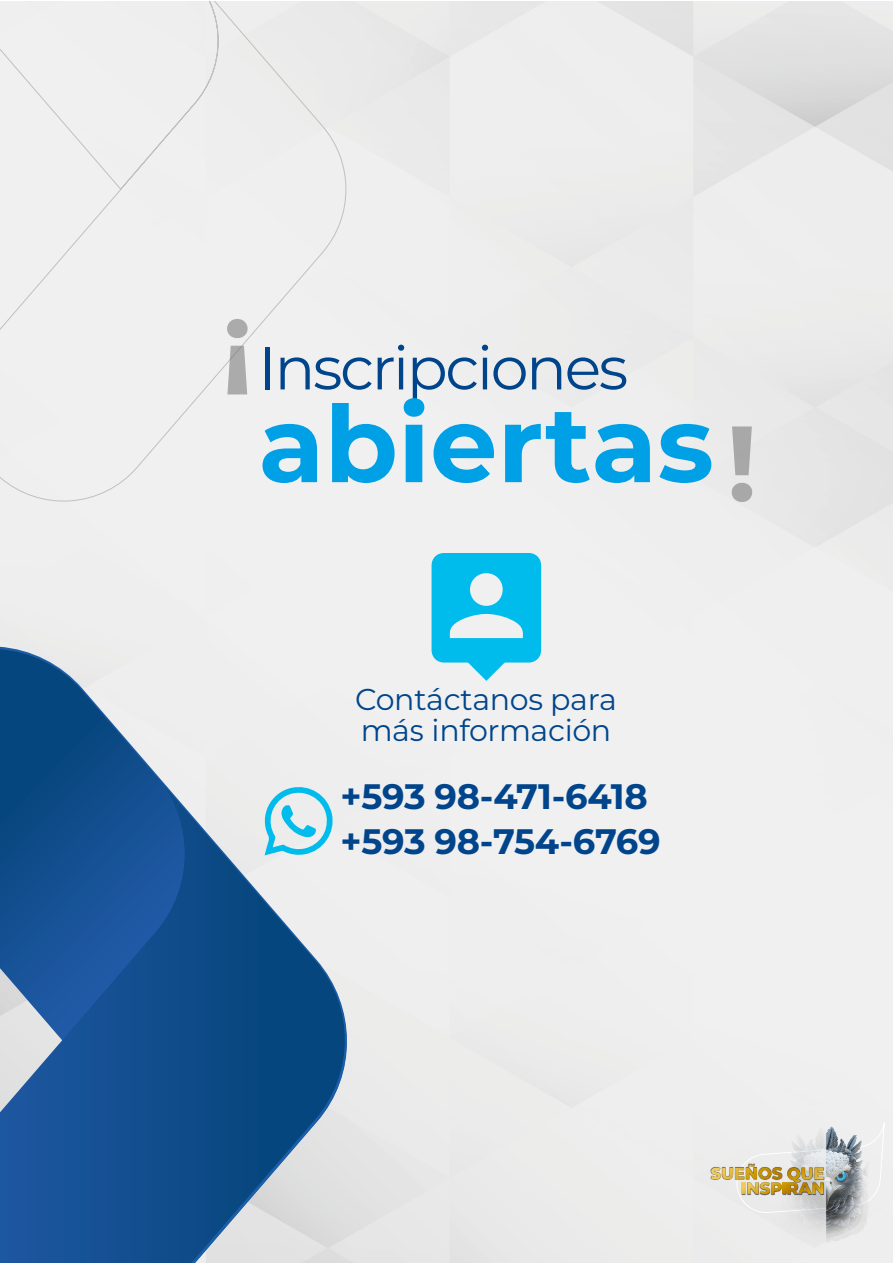
<style>
.page{position:relative;width:893px;height:1263px;background:#fff}
.page>*{position:absolute;margin:0;border:0;box-sizing:border-box;transform-origin:0 0}
.t1{font:700 106.65px "Montserrat";color:#00a0e7}
.t2{font:60.3px "Montserrat";letter-spacing:-.04em;color:#00458b}
.t3{font:700 35.4px/45.2px "Montserrat";letter-spacing:-.005em;color:#00458b}
.t4{font:30.15px/30.2px "Montserrat";letter-spacing:-.01em;color:#00458b}
</style>
<div class="page">
<img style="left:768px;top:1213px;width:100px;height:32px">
<svg style="left:711px;top:1117px;width:174px;height:96px;background:#d5d2c9"></svg>
<div style="left:0;top:1px;width:354px;height:502px;background:#f0f0f1"></div>
<svg style="left:432px;top:553px;width:109px;height:128px"></svg>
<svg style="left:227px;top:319px;width:21px;height:75px"></svg>
<svg style="left:732px;top:426px;width:20px;height:76px;background:#b9b9b9"></svg>
<div style="left:0;top:644px;width:357px;height:619px;background:#efeeee"></div>
<svg style="left:0;top:779px;width:355px;height:484px;background:#527ea9"></svg>
<svg style="left:0;top:649px;width:194px;height:391px;background:#3c6da1"></svg>
<h2 class="t2" style="left:259px;top:327px;width:371px">Inscripciones</h2>
<h1 class="t1" style="left:259px;top:367px;width:457px">abiertas</h1>
<p class="t4" style="left:355px;top:684px;width:263px">Contáctanos para más información</p>
<p class="t3" style="left:341px;top:772px;width:322px">+593 98-471-6418 +593 98-754-6769</p>
</div>
